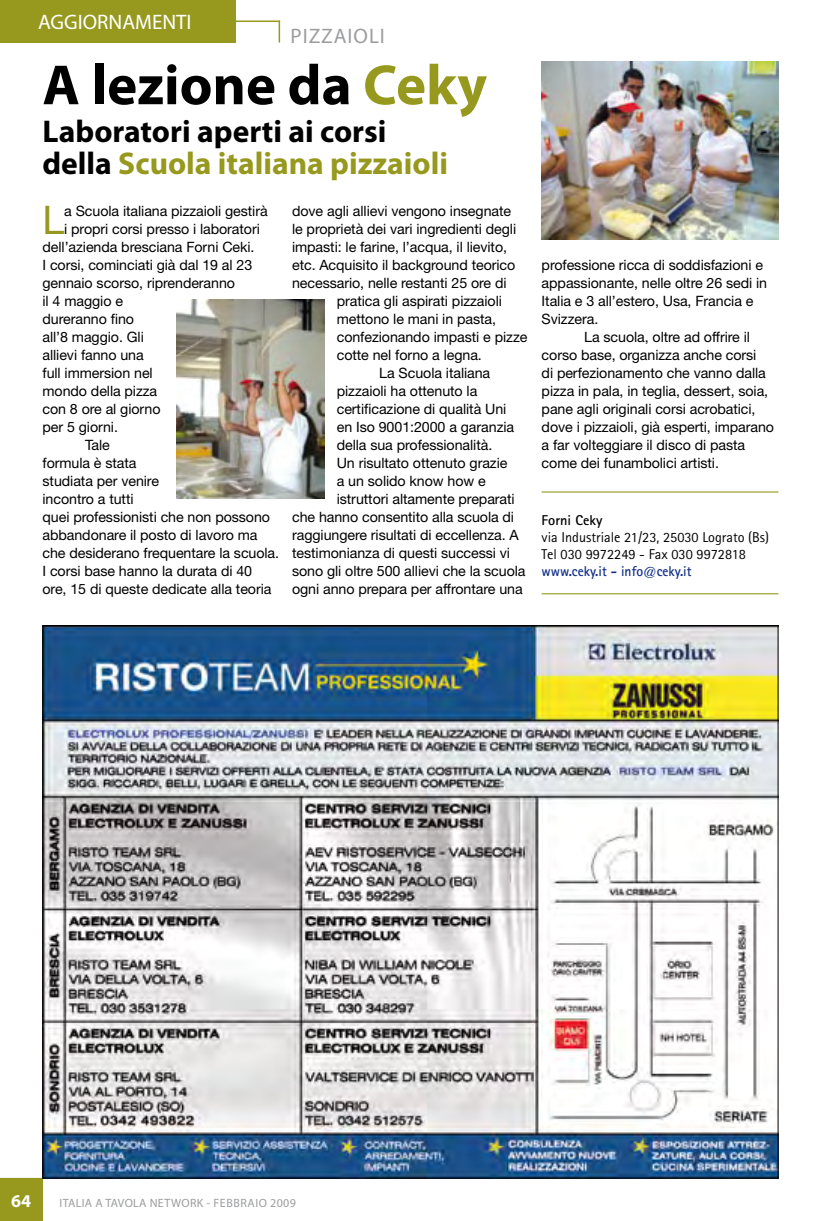
<style>
.page{position:relative;width:821px;height:1221px;background:#fff}
.page>*{position:absolute;margin:0;border:0;box-sizing:border-box;transform-origin:0 0}
.t1{font:700 57px "Myriad Pro";color:#000}
.t2{font:39.45px "Helvetica Neue LT Std";color:#96991d}
.t3{font:700 31.5px/31.5px "Myriad Pro";color:#000}
.t4{font:21px "Myriad Pro";color:#fff}
.t5{font:21px "Myriad Pro";color:#9c9d9f}
.t6{font:700 18px "Myriad Pro";color:#fff}
.t7{font:14.25px/18px "Helvetica Neue LT Std";letter-spacing:-.005em;color:#000}
.t8{font:14.25px/17.1px "Rotis Sans Serif Std";color:#000}
.t9{font:700 14.25px "Rotis Sans Serif Std";color:#112f87;scale:.95 1}
.t10{font:700 14.25px "Rotis Sans Serif Std";color:#000}
.t11{font:12px "Myriad Pro";letter-spacing:.025em;color:#9c9d9f}
.s1{color:#96991d}
</style>
<div class="page">
<div style="left:0;top:1178px;width:43px;height:42px;background:#96991d"></div>
<div style="left:0;top:0;width:235px;height:43px;background:#96991d"></div>
<hr style="left:235px;top:21px;width:45px;height:1px;background:#96991d">
<hr style="left:278px;top:21px;width:2px;height:22px;background:#96991d">
<hr style="left:0;top:1177px;width:778px;height:1px;background:#96991d">
<hr style="left:541px;top:593px;width:237px;height:1px;background:#96991d">
<hr style="left:541px;top:491px;width:237px;height:1px;background:#96991d">
<img style="left:176px;top:299px;width:148px;height:200px">
<img style="left:541px;top:62px;width:237px;height:178px">
<img style="left:45px;top:627px;width:731px;height:549px">
<h3 class="t4" style="left:38px;top:9px;width:155px">AGGIORNAMENTI</h3>
<h3 class="t5" style="left:291px;top:23px;width:54px">PI ZZAIOLI</h3>
<h1 class="t1" style="left:43px;top:48px;width:446px">A lezione da <span class="s1">Ceky</span></h1>
<h3 class="t3" style="left:43px;top:115px;width:407px">Laboratori aperti ai corsi della <span class="s1">Scuola italiana pizzaioli</span></h3>
<h2 class="t2" style="left:43px;top:196px;width:23px">L</h2>
<p class="t7" style="left:64px;top:202px;width:205px">a Scuola italiana pizzaioli gestirà</p>
<p class="t7" style="left:64px;top:220px;width:197px">i propri corsi presso i laboratori</p>
<p class="t7" style="left:43px;top:238px;width:213px">dell’azienda bresciana Forni Ceki.</p>
<p class="t7" style="left:43px;top:256px;width:211px">I corsi, cominciati già dal 19 al 23</p>
<p class="t7" style="left:43px;top:274px;width:194px">gennaio scorso, riprenderanno</p>
<p class="t7" style="left:43px;top:292px;width:82px">il 4 maggio e</p>
<p class="t7" style="left:43px;top:310px;width:93px">dureranno fino</p>
<p class="t7" style="left:43px;top:328px;width:103px">all’8 maggio. Gli</p>
<p class="t7" style="left:43px;top:346px;width:103px">allievi fanno una</p>
<p class="t7" style="left:43px;top:364px;width:112px">full immersion nel</p>
<p class="t7" style="left:43px;top:382px;width:116px">mondo della pizza</p>
<p class="t7" style="left:43px;top:400px;width:120px">con 8 ore al giorno</p>
<p class="t7" style="left:43px;top:418px;width:77px">per 5 giorni.</p>
<p class="t7" style="left:85px;top:436px;width:26px">Tale</p>
<p class="t7" style="left:43px;top:454px;width:96px">formula è stata</p>
<p class="t7" style="left:43px;top:472px;width:118px">studiata per venire</p>
<p class="t7" style="left:43px;top:490px;width:93px">incontro a tutti</p>
<p class="t7" style="left:43px;top:508px;width:229px">quei professionisti che non possono</p>
<p class="t7" style="left:43px;top:526px;width:216px">abbandonare il posto di lavoro ma</p>
<p class="t7" style="left:43px;top:544px;width:238px">che desiderano frequentare la scuola.</p>
<p class="t7" style="left:43px;top:562px;width:211px">I corsi base hanno la durata di 40</p>
<p class="t7" style="left:43px;top:580px;width:230px">ore, 15 di queste dedicate alla teoria</p>
<p class="t7" style="left:292px;top:202px;width:220px">dove agli allievi vengono insegnate</p>
<p class="t7" style="left:292px;top:220px;width:225px">le proprietà dei vari ingredienti degli</p>
<p class="t7" style="left:292px;top:238px;width:216px">impasti: le farine, l’acqua, il lievito,</p>
<p class="t7" style="left:292px;top:256px;width:225px">etc. Acquisito il background teorico</p>
<p class="t7" style="left:292px;top:274px;width:216px">necessario, nelle restanti 25 ore di</p>
<p class="t7" style="left:337px;top:292px;width:167px">pratica gli aspirati pizzaioli</p>
<p class="t7" style="left:337px;top:310px;width:161px">mettono le mani in pasta,</p>
<p class="t7" style="left:337px;top:328px;width:192px">confezionando impasti e pizze</p>
<p class="t7" style="left:337px;top:346px;width:147px">cotte nel forno a legna.</p>
<p class="t7" style="left:379px;top:364px;width:112px">La Scuola italiana</p>
<p class="t7" style="left:337px;top:382px;width:142px">pizzaioli ha ottenuto la</p>
<p class="t7" style="left:337px;top:400px;width:171px">certificazione di qualità Uni</p>
<p class="t7" style="left:337px;top:418px;width:179px">en Iso 9001:2000 a garanzia</p>
<p class="t7" style="left:337px;top:436px;width:157px">della sua professionalità.</p>
<p class="t7" style="left:337px;top:454px;width:172px">Un risultato ottenuto grazie</p>
<p class="t7" style="left:337px;top:472px;width:150px">a un solido know how e</p>
<p class="t7" style="left:337px;top:490px;width:179px">istruttori altamente preparati</p>
<p class="t7" style="left:292px;top:508px;width:223px">che hanno consentito alla scuola di</p>
<p class="t7" style="left:292px;top:526px;width:228px">raggiungere risultati di eccellenza. A</p>
<p class="t7" style="left:292px;top:544px;width:219px">testimonianza di questi successi vi</p>
<p class="t7" style="left:292px;top:562px;width:235px">sono gli oltre 500 allievi che la scuola</p>
<p class="t7" style="left:292px;top:580px;width:232px">ogni anno prepara per affrontare una</p>
<p class="t7" style="left:541px;top:256px;width:227px">professione ricca di soddisfazioni e appassionante, nelle oltre 26 sedi in<br>Italia e 3 all’estero, Usa, Francia e<br>Svizzera.</p>
<p class="t7" style="left:541px;top:328px;width:234px;text-indent:43px">La scuola, oltre ad offrire il corso base, organizza anche corsi<br>di perfezionamento che vanno dalla pizza in pala, in teglia, dessert, soia, pane agli originali corsi acrobatici, dove i pizzaioli, già esperti, imparano a far volteggiare il disco di pasta come dei funambolici artisti.</p>
<p class="t10" style="left:541px;top:511px;width:62px">Forni Ceky</p>
<p class="t8" style="left:541px;top:528px;width:229px">via Industriale 21/23, 25030 Lograto (Bs)<br>Tel 030 9972249 - Fax 030 9972818</p>
<p class="t9" style="left:541px;top:562px;width:159px">www.ceky.it - info@ceky.it</p>
<p class="t6" style="left:11px;top:1188px;width:21px">64</p>
<p class="t11" style="left:60px;top:1195px;width:189px">ITALIA A TAVOLA NETWORK - FEBBRAIO</p>
<p class="t11" style="left:270px;top:1195px;width:27px">2009</p>
</div>
